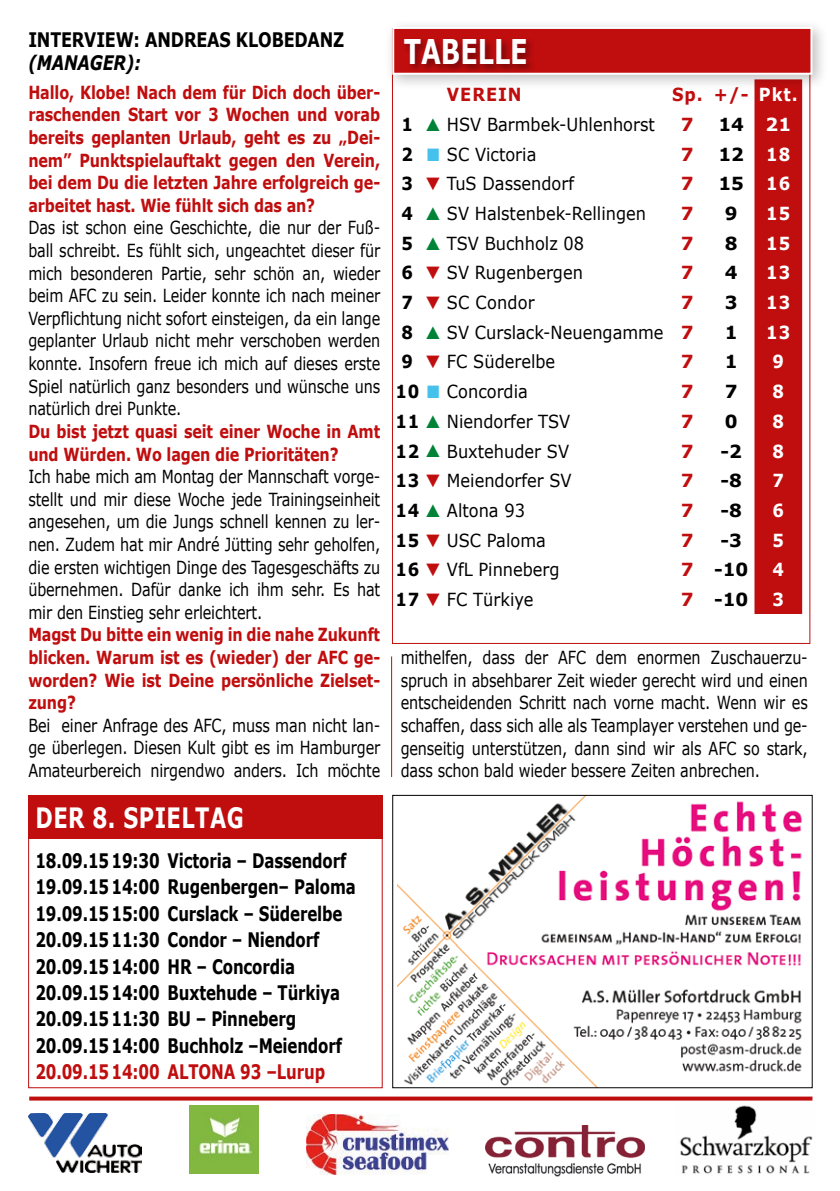
<style>
.page{position:relative;width:840px;height:1191px;background:#fff}
.page>*{position:absolute;margin:0;border:0;box-sizing:border-box;transform-origin:0 0}
.t1{font:700 34px "Verdana";letter-spacing:.02em;color:#fff;scale:.75 1}
.t2{font:700 34px "Verdana";color:#fff;scale:.75 1}
.t3{font:700 28px "Verdana";letter-spacing:.02em;color:#fff;scale:.75 1}
.t4{font:700 20px/26.4px "Verdana";letter-spacing:-.01em;color:#000;scale:.75 1}
.t5{font:700 20px "Verdana";letter-spacing:-.01em;color:#c00d0e;scale:.75 1}
.t6{font:700 20px "Verdana";letter-spacing:-.01em;color:#000;scale:.8 1}
.t7{font:italic 700 20px "Verdana";letter-spacing:-.01em;color:#000;scale:.8 1}
.t8{font:18px/22.6px "Verdana";color:#000;text-align:justify;scale:.8 1}
.t9{font:700 18px/22.6px "Verdana";letter-spacing:-.01em;color:#c00d0e;text-align:justify;scale:.8 1}
.t10{font:18px "Verdana";color:#000;scale:.9 1}
.t11{font:700 18px "Verdana";color:#000}
.t12{font:700 18px "Verdana";letter-spacing:.06em;color:#fff;scale:.9 1}
.t13{font:700 18px "Verdana";letter-spacing:-.01em;color:#c00d0e;scale:.9 1}
.t14{font:700 18px "Verdana";letter-spacing:-.01em;color:#c00d0e}
.s1{color:#fff}
.s2{font-weight:700}
.s3{color:#008237}
.s4{color:#46c1ec}
.s5{color:#c00d0e}
.s6{font-weight:700;color:#c00d0e}
</style>
<div class="page">
<img style="left:680px;top:1105px;width:133px;height:69px">
<img style="left:307px;top:1114px;width:141px;height:60px">
<img style="left:28px;top:1113px;width:114px;height:59px">
<svg style="left:29px;top:1096px;width:783px;height:4px;background:#c93031"></svg>
<img style="left:397px;top:797px;width:405px;height:289px">
<div style="left:392px;top:795px;width:420px;height:293px;border:1px solid #000"></div>
<div style="left:28px;top:806px;width:354px;height:282px;background:#fff;border:1px solid #c00d0e"></div>
<div style="left:754px;top:91px;width:47px;height:523px;background:#c00d0e"></div>
<div style="left:384px;top:19px;width:444px;height:72px;background:#000;opacity:.25"></div>
<div style="left:392px;top:27px;width:420px;height:48px;background:#c00d0e;border:2px solid #fff"></div>
<div style="left:401px;top:37px;width:134px;height:36px;background:#000;opacity:.4"></div>
<img style="left:485px;top:1125px;width:159px;height:51px">
<img style="left:189px;top:1105px;width:69px;height:68px">
<div style="left:28px;top:795px;width:354px;height:43px;background:#c00d0e"></div>
<hr style="left:391px;top:656px;width:1px;height:121px;background:#c00d0e">
<p class="t6" style="left:28px;top:26px;width:396px">INTERVIEW: ANDREAS KLOBEDANZ</p>
<p class="t7" style="left:28px;top:49px;width:142px">(MANAGER):</p>
<p class="t9" style="left:28px;top:80px;width:441px">Hallo, Klobe! Nach dem für Dich doch über&shy;raschenden Start vor 3 Wochen und vorab bereits geplanten Urlaub, geht es zu „Dei&shy;nem” Punktspielauftakt gegen den Verein, bei dem Du die letzten Jahre erfolgreich ge&shy;arbeitet hast. Wie fühlt sich das an?</p>
<p class="t8" style="left:28px;top:216px;width:441px">Das ist schon eine Geschichte, die nur der Fuß&shy;ball schreibt. Es fühlt sich, ungeachtet dieser für mich besonderen Partie, sehr schön an, wieder beim AFC zu sein. Leider konnte ich nach meiner Verpflichtung nicht sofort einsteigen, da ein lange geplanter Urlaub nicht mehr verschoben werden konnte. Insofern freue ich mich auf dieses erste Spiel natürlich ganz besonders und wünsche uns natürlich drei Punkte.</p>
<p class="t9" style="left:28px;top:420px;width:441px">Du bist jetzt quasi seit einer Woche in Amt und Würden. Wo lagen die Prioritäten?</p>
<p class="t8" style="left:28px;top:465px;width:441px">Ich habe mich am Montag der Mannschaft vorge&shy;stellt und mir diese Woche jede Trainingseinheit angesehen, um die Jungs schnell kennen zu ler&shy;nen. Zudem hat mir André Jütting sehr geholfen, die ersten wichtigen Dinge des Tagesgeschäfts zu übernehmen. Dafür danke ich ihm sehr. Es hat mir den Einstieg sehr erleichtert.</p>
<p class="t9" style="left:28px;top:623px;width:441px">Magst Du bitte ein wenig in die nahe Zukunft blicken. Warum ist es (wieder) der AFC ge&shy;worden? Wie ist Deine persönliche Zielset&shy;zung?</p>
<p class="t8" style="left:28px;top:713px;width:441px">Bei einer Anfrage des AFC, muss man nicht lan&shy;ge überlegen. Diesen Kult gibt es im Hamburger Amateurbereich nirgendwo anders. Ich möchte</p>
<h1 class="t1" style="left:38px;top:795px;width:338px">DER 4. SPIELTAG</h1>
<p class="t4" style="left:35px;top:847px;width:428px">18.09.15 19:30 Victoria – Dassendorf 19.09.15 14:00 Rugenbergen– Paloma 19.09.15 15:00 Curslack – Süderelbe 20.09.15 11:30 Condor – Niendorf 20.09.15 14:00 HR – Concordia 20.09.15 14:00 Buxtehude – Türkiya 20.09.15 11:30 BU – Pinneberg 20.09.15 14:00 Buchholz –Meiendorf</p>
<p class="t5" style="left:35px;top:1057px;width:387px">20.09.15 14:00 ALTONA 93 –Lurup</p>
<h2 class="t3" style="left:35px;top:798px;width:279px">DER 8. SPIELTAG</h2>
<h1 class="t2" style="left:403px;top:27px;width:167px">TABELLE</h1>
<p class="t13" style="left:446px;top:82px;width:84px">VEREIN</p>
<p class="t13" style="left:671px;top:82px;width:141px">Sp. +/- <span class="s1">Pkt.</span></p>
<p class="t10" style="left:401px;top:112px;width:283px"><span class="s2">1</span> <span class="s3">▲</span> HSV Barmbek-Uhlenhorst</p>
<p class="t14" style="left:680px;top:111px;width:14px">7</p>
<p class="t11" style="left:718px;top:111px;width:74px">14 <span class="s1">21</span></p>
<p class="t10" style="left:401px;top:142px;width:151px"><span class="s2">2</span> <span class="s4">■</span> SC Victoria</p>
<p class="t14" style="left:680px;top:141px;width:14px">7</p>
<p class="t11" style="left:718px;top:141px;width:73px">12 <span class="s1">18</span></p>
<p class="t10" style="left:401px;top:171px;width:193px"><span class="s2">3</span> <span class="s5">▼</span> TuS Dassendorf</p>
<p class="t14" style="left:680px;top:171px;width:14px">7</p>
<p class="t11" style="left:718px;top:171px;width:73px">15 <span class="s1">16</span></p>
<p class="t10" style="left:401px;top:201px;width:273px"><span class="s2">4</span> <span class="s3">▲</span> SV Halstenbek-Rellingen</p>
<p class="t14" style="left:680px;top:201px;width:14px">7</p>
<p class="t11" style="left:724px;top:201px;width:14px">9</p>
<p class="t12" style="left:765px;top:201px;width:28px">15</p>
<p class="t10" style="left:401px;top:231px;width:204px"><span class="s2">5</span> <span class="s3">▲</span> TSV Buchholz 08</p>
<p class="t14" style="left:680px;top:230px;width:14px">7</p>
<p class="t11" style="left:724px;top:230px;width:14px">8</p>
<p class="t12" style="left:765px;top:230px;width:28px">15</p>
<p class="t10" style="left:401px;top:260px;width:203px"><span class="s2">6</span> <span class="s5">▼</span> SV Rugenbergen</p>
<p class="t14" style="left:680px;top:260px;width:14px">7</p>
<p class="t11" style="left:724px;top:260px;width:14px">4</p>
<p class="t12" style="left:765px;top:260px;width:28px">13</p>
<p class="t10" style="left:401px;top:290px;width:149px"><span class="s2">7</span> <span class="s5">▼</span> SC Condor</p>
<p class="t14" style="left:680px;top:290px;width:14px">7</p>
<p class="t11" style="left:724px;top:290px;width:14px">3</p>
<p class="t12" style="left:765px;top:290px;width:28px">13</p>
<p class="t10" style="left:401px;top:320px;width:326px"><span class="s2">8</span> <span class="s3">▲</span> SV Curslack-Neuengamme <span class="s6">7</span></p>
<p class="t11" style="left:724px;top:319px;width:14px">1</p>
<p class="t12" style="left:765px;top:319px;width:28px">13</p>
<p class="t10" style="left:401px;top:349px;width:172px"><span class="s2">9</span> <span class="s5">▼</span> FC Süderelbe</p>
<p class="t14" style="left:680px;top:349px;width:14px">7</p>
<p class="t11" style="left:724px;top:349px;width:14px">1</p>
<p class="t12" style="left:772px;top:349px;width:14px">9</p>
<p class="t10" style="left:395px;top:379px;width:149px"><span class="s2">10</span> <span class="s4">■</span> Concordia</p>
<p class="t14" style="left:680px;top:379px;width:14px">7</p>
<p class="t11" style="left:724px;top:379px;width:14px">7</p>
<p class="t12" style="left:772px;top:379px;width:14px">8</p>
<p class="t10" style="left:395px;top:409px;width:196px"><span class="s2">11</span> <span class="s3">▲</span> Niendorfer TSV</p>
<p class="t14" style="left:680px;top:408px;width:14px">7</p>
<p class="t11" style="left:724px;top:408px;width:14px">0</p>
<p class="t12" style="left:772px;top:408px;width:14px">8</p>
<p class="t10" style="left:395px;top:438px;width:194px"><span class="s2">12</span> <span class="s3">▲</span> Buxtehuder SV</p>
<p class="t14" style="left:680px;top:438px;width:14px">7</p>
<p class="t11" style="left:720px;top:438px;width:23px">-2</p>
<p class="t12" style="left:772px;top:438px;width:14px">8</p>
<p class="t10" style="left:395px;top:468px;width:197px"><span class="s2">13</span> <span class="s5">▼</span> Meiendorfer SV</p>
<p class="t14" style="left:680px;top:468px;width:14px">7</p>
<p class="t11" style="left:720px;top:468px;width:23px">-8</p>
<p class="t12" style="left:772px;top:468px;width:14px">7</p>
<p class="t10" style="left:395px;top:498px;width:145px"><span class="s2">14</span> <span class="s3">▲</span> Altona 93</p>
<p class="t14" style="left:680px;top:497px;width:14px">7</p>
<p class="t11" style="left:720px;top:497px;width:23px">-8</p>
<p class="t12" style="left:772px;top:497px;width:14px">6</p>
<p class="t10" style="left:395px;top:528px;width:169px"><span class="s2">15</span> <span class="s5">▼</span> USC Paloma</p>
<p class="t14" style="left:680px;top:527px;width:14px">7</p>
<p class="t11" style="left:720px;top:527px;width:23px">-3</p>
<p class="t12" style="left:772px;top:527px;width:14px">5</p>
<p class="t10" style="left:395px;top:557px;width:184px"><span class="s2">16</span> <span class="s5">▼</span> VfL Pinneberg</p>
<p class="t11" style="left:680px;top:557px;width:69px"><span class="s5">7</span> -10</p>
<p class="t12" style="left:772px;top:557px;width:14px">4</p>
<p class="t10" style="left:395px;top:587px;width:155px"><span class="s2">17</span> <span class="s5">▼</span> FC Türkiye</p>
<p class="t11" style="left:680px;top:587px;width:69px"><span class="s5">7</span> -10</p>
<p class="t12" style="left:772px;top:587px;width:14px">3</p>
<p class="t8" style="left:400px;top:646px;width:510px">mithelfen, dass der AFC dem enormen Zuschauerzu&shy;spruch in absehbarer Zeit wieder gerecht wird und einen entscheidenden Schritt nach vorne macht. Wenn wir es schaffen, dass sich alle als Teamplayer verstehen und ge&shy;genseitig unterstützen, dann sind wir als AFC so stark, dass schon bald wieder bessere Zeiten anbrechen.</p>
</div>
